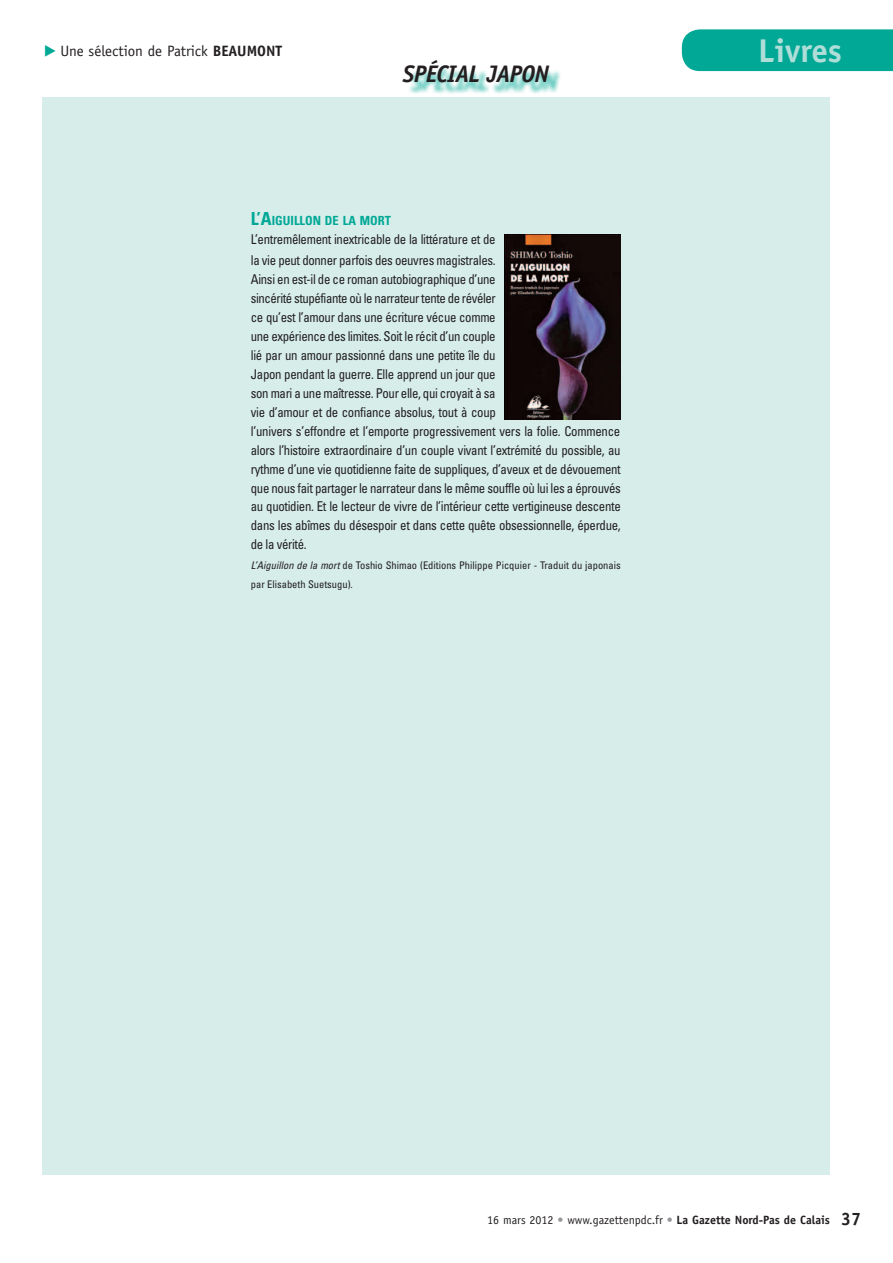
<style>
.page{position:relative;width:893px;height:1263px;background:#fff}
.page>*{position:absolute;margin:0;border:0;box-sizing:border-box;transform-origin:0 0}
.t1{font:700 33px "Officina Sans";color:#afded9}
.t2{font:italic 700 24px "Officina Sans";letter-spacing:-.025em;color:#231f20}
.t3{font:15px "Officina Sans";color:#231f20}
.t4{font:condensed 13.5px/18.9px "Univers";letter-spacing:-.025em;color:#231f20;scale:.95 1}
.t5{font:700 condensed 12.6px "Univers";color:#00a895}
.t6{font:12px "Officina Sans";color:#231f20}
.t7{font:condensed 10.5px/18.9px "Univers";color:#231f20}
.s1{font-weight:700}
.s2{font-size:18px}
.s3{font-style:italic}
.s4{color:#939598}
.s5{font-weight:700;font-size:18px}
</style>
<div class="page">
<div style="left:682px;top:29px;width:211px;height:42px;background:#00a895"></div>
<div style="left:43px;top:97px;width:787px;height:1078px;background:#d6edea"></div>
<div style="left:407px;top:64px;width:155px;height:31px;background:#00a895;opacity:.75"></div>
<img style="left:504px;top:235px;width:117px;height:185px">
<p class="t3" style="left:61px;top:42px;width:223px">Une sélection de Patrick <span class="s1">BEAUMONT</span></p>
<h2 class="t2" style="left:403px;top:59px;width:148px">SPÉCIAL JAPON</h2>
<p class="t5" style="left:251px;top:212px;width:142px"><span class="s2">L’A</span>IGUILLON DE LA MORT</p>
<p class="t4" style="left:251px;top:228px;width:259px;line-height:21.8px">L’entremêlement inextricable de la littérature et de la vie peut donner parfois des oeuvres magistrales.</p>
<p class="t4" style="left:251px;top:270px;width:391px">Ainsi en est-il de ce roman autobiographique d’une<br>sincérité stupéfiante où le narrateur tente de révéler<br>ce qu’est l’amour dans une écriture vécue comme<br>une expérience des limites. Soit le récit d’un couple<br>lié par un amour passionné dans une petite île du<br>Japon pendant la guerre. Elle apprend un jour que<br>son mari a une maîtresse. Pour elle, qui croyait à sa<br>vie d’amour et de confiance absolus, tout à coup<br>l’univers s’effondre et l’emporte progressivement vers la folie. Commence alors l’histoire extraordinaire d’un couple vivant l’extrémité du possible, au rythme d’une vie quotidienne faite de suppliques, d’aveux et de dévouement que nous fait partager le narrateur dans le même souffle où lui les a éprouvés au quotidien. Et le lecteur de vivre de l’intérieur cette vertigineuse descente dans les abîmes du désespoir et dans cette quête obsessionnelle, éperdue, de la vérité.</p>
<p class="t7" style="left:251px;top:556px;width:371px"><span class="s3">L’Aiguillon de la mort</span> de Toshio Shimao (Editions Philippe Picquier - Traduit du japonais par Elisabeth Suetsugu).</p>
<h1 class="t1" style="left:758px;top:30px;width:85px">Livres</h1>
<p class="t6" style="left:487px;top:1213px;width:375px">16 mars 2012 <span class="s4">•</span> www.gazettenpdc.fr <span class="s4">•</span> <span class="s1">La Gazette Nord‑Pas de Calais</span> <span class="s5">37</span></p>
</div>
